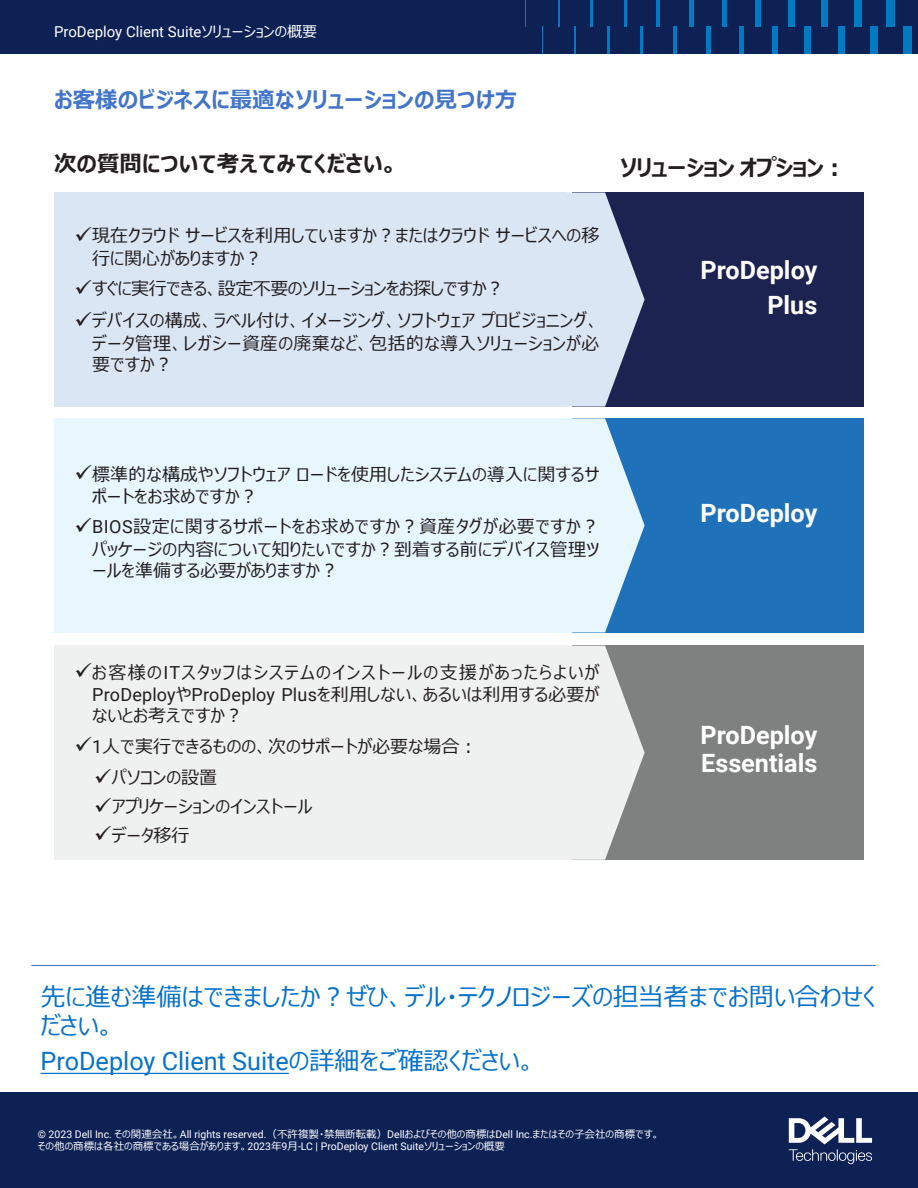
<style>
.page{position:relative;width:918px;height:1188px;background:#fff}
.page>*{position:absolute;margin:0;border:0;box-sizing:border-box;transform-origin:0 0}
.Body_Text{font:25.2px/28.5px "Meiryo UI";color:#0672cb}
.Body_Text-2{font:700 25.2px/34.5px "Roboto";color:#fff;text-align:right}
.Body_Text-3{font:25.2px "Roboto";color:#0672cb}
.Body_Text-4{font:700 22.5px "Meiryo UI";color:#4275ca}
.Body_Text-5{font:700 22.5px "Meiryo UI";color:#231f20}
.Body_Text-6{font:700 22.5px "Meiryo UI";letter-spacing:-.03em;color:#231f20}
.Table_Text{font:18px/22.6px "Meiryo UI";letter-spacing:.005em;color:#231f20}
.Table_Text-2{font:18px/22.6px "Meiryo UI";letter-spacing:.08em;color:#231f20;text-align:right}
.Table_Text-3{font:18px "Meiryo UI";letter-spacing:-.03em;color:#231f20}
.t1{font:15px "Roboto";color:#fff}
.t2{font:10.5px/12px "Meiryo UI";color:#fff}
.s1{font-family:"Meiryo UI"}
.s2{font-family:"Roboto"}
</style>
<div class="page">
<div style="left:0;top:1093px;width:918px;height:95px;background:#0d2155"></div>
<svg style="left:789px;top:1117px;width:83px;height:47px"></svg>
<hr style="left:40px;top:1073px;width:249px;height:1px;background:#0672cb">
<hr style="left:31px;top:965px;width:845px;height:1px;background:#4275ca">
<div style="left:54px;top:192px;width:513px;height:215px;background:#dbe6f4"></div>
<div style="left:573px;top:192px;width:291px;height:215px;background:#1c2351"></div>
<svg style="left:567px;top:192px;width:78px;height:215px"></svg>
<div style="left:54px;top:418px;width:513px;height:214px;background:#e8f6fd"></div>
<div style="left:573px;top:418px;width:291px;height:214px;background:#1f72ba"></div>
<svg style="left:567px;top:418px;width:78px;height:214px"></svg>
<div style="left:54px;top:646px;width:513px;height:214px;background:#eff0f0"></div>
<div style="left:573px;top:646px;width:291px;height:214px;background:#7f8080"></div>
<svg style="left:567px;top:646px;width:78px;height:214px"></svg>
<div style="left:0;top:0;width:918px;height:54px;background:#0d2155"></div>
<div style="left:887px;top:0;width:8px;height:27px;background:#007bc2"></div>
<svg style="left:525px;top:0;width:1px;height:27px"></svg>
<div style="left:854px;top:0;width:8px;height:27px;background:#007bc2"></div>
<div style="left:821px;top:0;width:7px;height:27px;background:#007bc2"></div>
<div style="left:788px;top:0;width:6px;height:27px;background:#007bc2"></div>
<div style="left:755px;top:0;width:6px;height:27px;background:#007bc2"></div>
<div style="left:722px;top:0;width:5px;height:27px;background:#007bc2"></div>
<hr style="left:690px;top:0;width:4px;height:27px;background:#007bc2">
<hr style="left:657px;top:0;width:3px;height:27px;background:#007bc2">
<hr style="left:624px;top:0;width:3px;height:27px;background:#007bc2">
<hr style="left:591px;top:0;width:2px;height:27px;background:#007bc2">
<svg style="left:558px;top:0;width:1px;height:27px"></svg>
<div style="left:903px;top:27px;width:9px;height:27px;background:#007bc2"></div>
<svg style="left:542px;top:27px;width:1px;height:27px"></svg>
<div style="left:870px;top:27px;width:8px;height:27px;background:#007bc2"></div>
<div style="left:838px;top:27px;width:7px;height:27px;background:#007bc2"></div>
<div style="left:805px;top:27px;width:6px;height:27px;background:#007bc2"></div>
<div style="left:772px;top:27px;width:5px;height:27px;background:#007bc2"></div>
<div style="left:739px;top:27px;width:5px;height:27px;background:#007bc2"></div>
<hr style="left:706px;top:27px;width:4px;height:27px;background:#007bc2">
<hr style="left:673px;top:27px;width:4px;height:27px;background:#007bc2">
<hr style="left:640px;top:27px;width:3px;height:27px;background:#007bc2">
<hr style="left:608px;top:27px;width:2px;height:27px;background:#007bc2">
<svg style="left:575px;top:27px;width:1px;height:27px"></svg>
<p class="t1" style="left:54px;top:21px;width:265px">ProDeploy Client Suite<span class="s1">ソリューションの概要</span></p>
<p class="Body_Text-4" style="left:54px;top:84px;width:465px">お客様のビジネスに最適なソリューションの見つけ方</p>
<p class="Body_Text-5" style="left:54px;top:148px;width:345px">次の質問について考えてみてください。</p>
<p class="Body_Text-6" style="left:620px;top:152px;width:227px">ソリューションオプション：</p>
<p class="Table_Text" style="left:92px;top:226px;width:509px;text-indent:-18px">✓現在クラウドサービスを利用していますか？またはクラウドサービスへの移行に関心がありますか？</p>
<p class="Table_Text-3" style="left:75px;top:276px;width:431px">✓すぐに実行できる、設定不要のソリューションをお探しですか？</p>
<p class="Table_Text" style="left:75px;top:310px;width:526px;text-align:right">✓デバイスの構成、ラベル付け、イメージング、ソフトウェアプロビジョニング、データ管理、レガシー資産の廃棄など、包括的な導入ソリューションが必</p>
<p class="Table_Text" style="left:92px;top:354px;width:82px">要ですか？</p>
<p class="Table_Text" style="left:92px;top:464px;width:509px;text-indent:-18px">✓標準的な構成やソフトウェアロードを使用したシステムの導入に関するサポートをお求めですか？</p>
<p class="Table_Text" style="left:75px;top:516px;width:526px;text-align:right">✓<span class="s2">BIOS</span>設定に関するサポートをお求めですか？資産タグが必要ですか？パッケージの内容について知りたいですか？到着する前にデバイス管理ツ</p>
<p class="Table_Text" style="left:92px;top:560px;width:248px">ールを準備する必要がありますか？</p>
<p class="Table_Text-2" style="left:75px;top:662px;width:526px">✓お客様の<span class="s2">IT</span>スタッフはシステムのインストールの支援があったらよいが<br><span class="s2">ProDeploy</span>や<span class="s2">ProDeploy Plus</span>を利用しない、あるいは利用する必要が</p>
<p class="Table_Text" style="left:92px;top:706px;width:152px">ないとお考えですか？</p>
<p class="Table_Text" style="left:75px;top:736px;width:405px">✓<span class="s2">1</span>人で実行できるものの、次のサポートが必要な場合：</p>
<p class="Table_Text" style="left:94px;top:767px;width:125px">✓パソコンの設置</p>
<p class="Table_Text" style="left:94px;top:796px;width:220px">✓アプリケーションのインストール</p>
<p class="Table_Text" style="left:94px;top:825px;width:97px">✓データ移行</p>
<p class="Body_Text-2" style="left:701px;top:252px;width:118px">ProDeploy<br>Plus</p>
<p class="Body_Text-2" style="left:701px;top:495px;width:118px">ProDeploy</p>
<p class="Body_Text-2" style="left:701px;top:720px;width:118px;line-height:28.5px;text-align:left">ProDeploy<br>Essentials</p>
<p class="Body_Text" style="left:40px;top:984px;width:837px">先に進む準備はできましたか？ぜひ、デル・テクノロジーズの担当者までお問い合わせください。</p>
<p class="Body_Text-3" style="left:40px;top:1043px;width:497px">ProDeploy Client Suite<span class="s1">の詳細をご確認ください。</span></p>
<p class="t2" style="left:38px;top:1128px;width:623px"><span class="s2">© 2023 Dell Inc.</span> その関連会社。<span class="s2">All rights reserved.</span>（不許複製・禁無断転載）<span class="s2">Dell</span>およびその他の商標は<span class="s2">Dell Inc.</span>またはその子会社の商標です。その他の商標は各社の商標である場合があります。<span class="s2">2023</span>年<span class="s2">9</span>月<span class="s2">-LC | ProDeploy Client Suite</span>ソリューションの概要</p>
</div>
